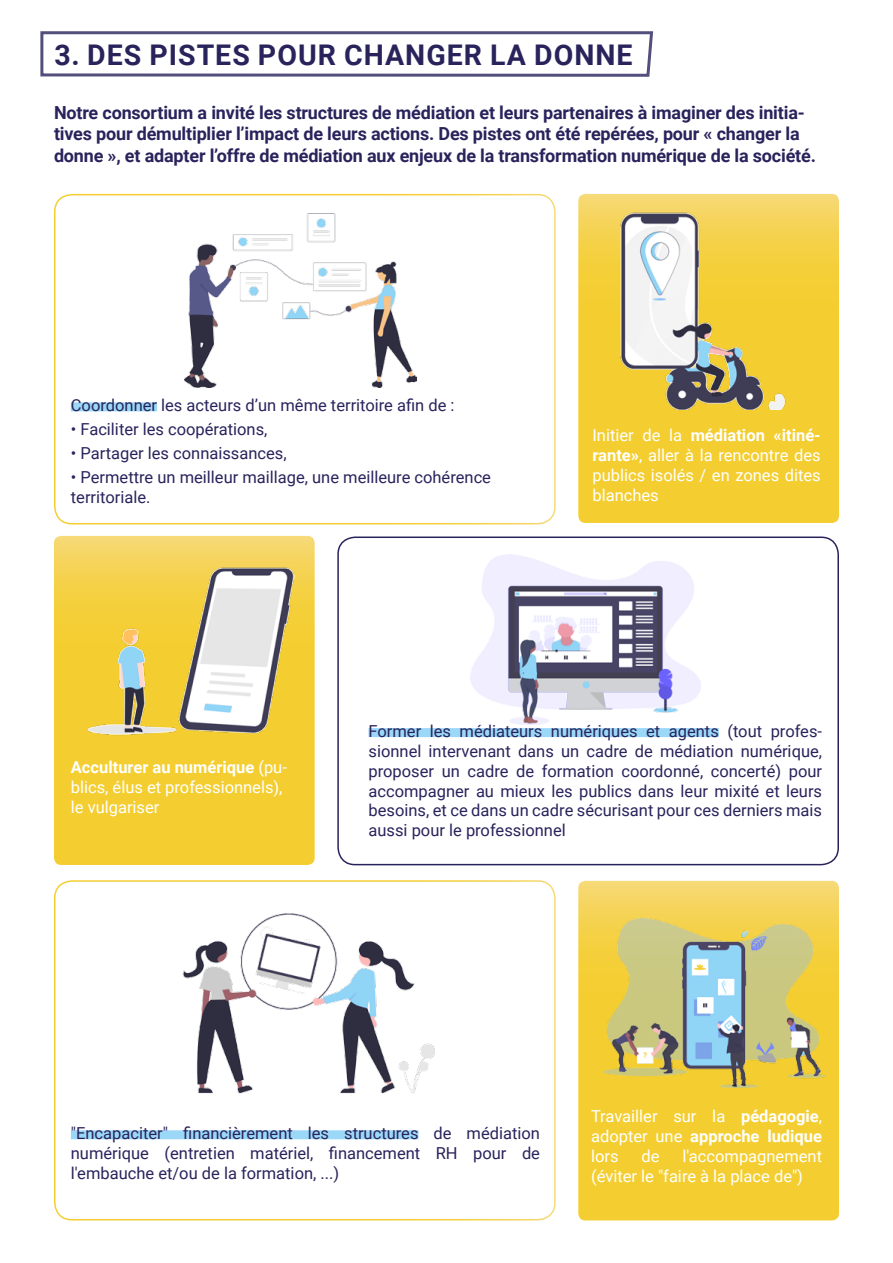
<style>
.page{position:relative;width:893px;height:1263px;background:#fff}
.page>*{position:absolute;margin:0;border:0;box-sizing:border-box;transform-origin:0 0}
.t1{font:700 28.5px "Roboto";letter-spacing:.035em;color:#29235c}
.t2{font:700 18px/21.6px "Roboto";letter-spacing:-.01em;color:#29235c}
.t3{font:16.5px/19.8px "Roboto";color:#29235c;text-align:justify}
.t4{font:16.5px/19.8px "Roboto";color:#fff;text-align:justify}
.s1{font-weight:700}
</style>
<div class="page">
<div style="left:54px;top:880px;width:502px;height:340px;border:2px solid #fff;border-radius:17px"></div>
<svg style="left:54px;top:536px;width:261px;height:329px;background:#f4cf3a"></svg>
<div style="left:337px;top:536px;width:502px;height:329px;border:2px solid #29235c;border-radius:17px"></div>
<div style="left:54px;top:194px;width:502px;height:330px;border:2px solid #fff;border-radius:17px"></div>
<div style="left:71px;top:402px;width:86px;height:9px;background:#9bd8f7"></div>
<svg style="left:578px;top:194px;width:261px;height:329px;background:#f4cf38"></svg>
<div style="left:369px;top:728px;width:350px;height:9px;background:#9bd8f7"></div>
<svg style="left:578px;top:881px;width:261px;height:339px;background:#f4cf3b"></svg>
<div style="left:71px;top:1130px;width:348px;height:9px;background:#9bd8f7"></div>
<img style="left:608px;top:207px;width:195px;height:202px">
<img style="left:185px;top:213px;width:231px;height:175px">
<img style="left:471px;top:555px;width:229px;height:169px">
<svg style="left:40px;top:31px;width:614px;height:46px"></svg>
<img style="left:85px;top:566px;width:210px;height:170px">
<img style="left:182px;top:913px;width:252px;height:181px">
<img style="left:595px;top:918px;width:230px;height:170px">
<p class="t1" style="left:55px;top:35px;width:580px">3. DES PISTES POUR CHANGER LA DONNE</p>
<p class="t2" style="left:54px;top:101px;width:763px">Notre consortium a invité les structures de médiation et leurs partenaires à imaginer des initia&shy;tives pour démultiplier l’impact de leurs actions. Des pistes ont été repérées, pour « changer la donne », et adapter l’offre de médiation aux enjeux de la transformation numérique de la société.</p>
<p class="t3" style="left:71px;top:395px;width:385px">Coordonner les acteurs d’un même territoire afin de :</p>
<p class="t3" style="left:71px;top:419px;width:198px">• Faciliter les coopérations,</p>
<p class="t3" style="left:71px;top:443px;width:217px">• Partager les connaissances,</p>
<p class="t3" style="left:71px;top:467px;width:422px">• Permettre un meilleur maillage, une meilleure cohérence</p>
<p class="t3" style="left:71px;top:487px;width:81px">territoriale.</p>
<p class="t4" style="left:592px;top:425px;width:230px">Initier de la <span class="s1">médiation «itiné&shy;rante»</span>, aller à la rencontre des publics isolés / en zones dites blanches</p>
<p class="t4" style="left:71px;top:757px;width:218px;text-align:left"><span class="s1">Acculturer au numérique</span> (pu&shy;blics, élus et professionnels), le vulgariser</p>
<p class="t3" style="left:369px;top:721px;width:455px">Former les médiateurs numériques et agents (tout profes&shy;sionnel intervenant dans un cadre de médiation numérique, proposer un cadre de formation coordonné, concerté) pour accompagner au mieux les publics dans leur mixité et leurs besoins, et ce dans un cadre sécurisant pour ces derniers mais aussi pour le professionnel</p>
<p class="t3" style="left:71px;top:1123px;width:471px">"Encapaciter" financièrement les structures de médiation numérique (entretien matériel, financement RH pour de l'embauche et/ou de la formation, ...)</p>
<p class="t4" style="left:591px;top:1106px;width:233px">Travailler sur la <span class="s1">pédagogie</span>, adopter une <span class="s1">approche ludique </span>lors</p>
<p class="t4" style="left:591px;top:1145px;width:233px;text-indent:91px">l'accompagnement (éviter le "faire à la place de")</p>
<p class="t4" style="left:641px;top:1145px;width:20px">de</p>
</div>
